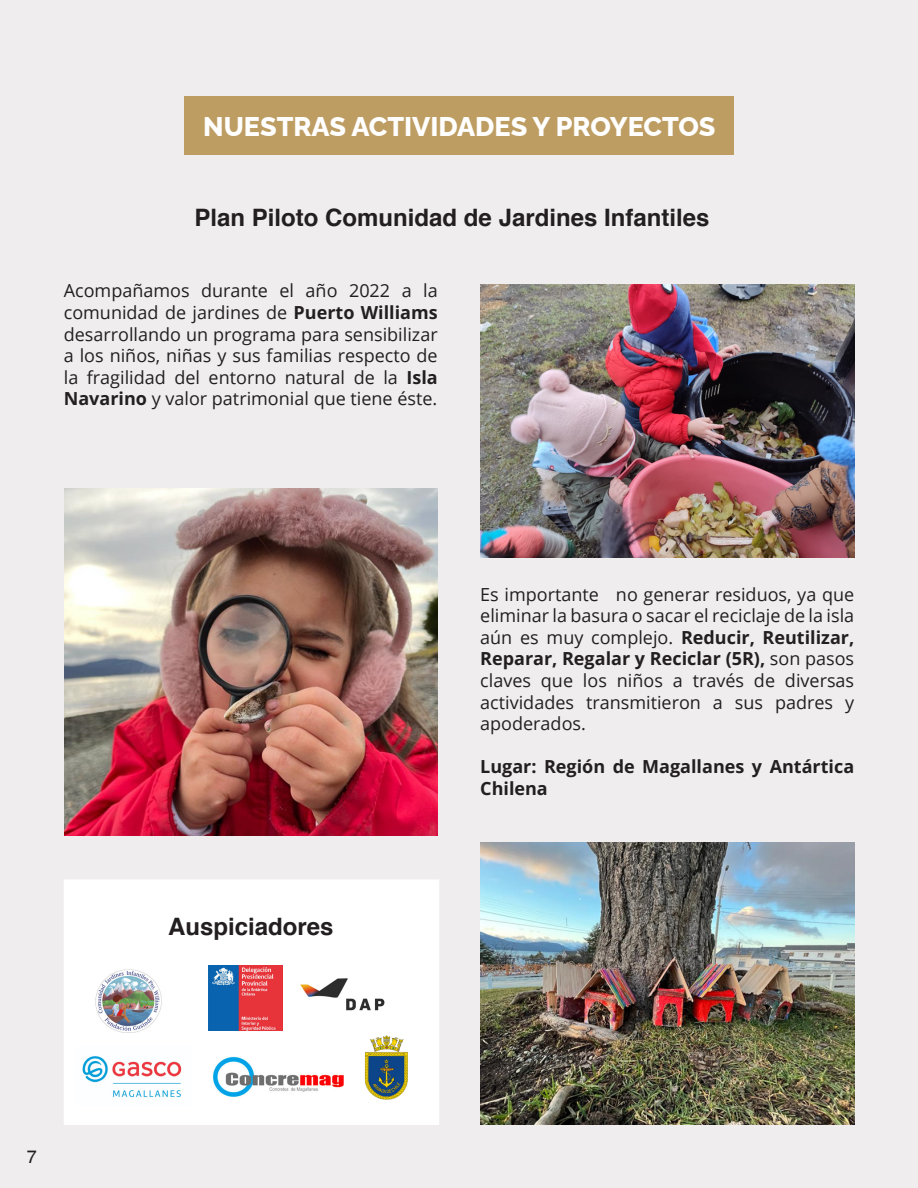
<style>
.page{position:relative;width:918px;height:1188px;background:#f0edee}
.page>*{position:absolute;margin:0;border:0;box-sizing:border-box;transform-origin:0 0}
.t1{font:800 27px "Raleway";color:#fff}
.t2{font:700 24px "Helvetica";color:#231f20}
.t3{font:18px/21.6px "Open Sans";color:#231f20;text-align:justify}
.t4{font:700 18px/21.6px "Open Sans";color:#231f20}
.t5{font:18px "Helvetica";color:#231f20}
.s1{font-weight:700}
</style>
<div class="page">
<img style="left:480px;top:843px;width:374px;height:281px">
<img style="left:480px;top:284px;width:374px;height:273px">
<img style="left:64px;top:488px;width:374px;height:348px">
<div style="left:185px;top:96px;width:549px;height:59px;background:#be9d63"></div>
<div style="left:64px;top:879px;width:375px;height:246px;background:#fff"></div>
<img style="left:209px;top:966px;width:74px;height:65px">
<img style="left:364px;top:1035px;width:44px;height:65px">
<img style="left:300px;top:978px;width:85px;height:33px">
<img style="left:213px;top:1056px;width:130px;height:41px">
<img style="left:82px;top:1056px;width:100px;height:42px">
<img style="left:95px;top:969px;width:67px;height:63px">
<p class="t1" style="left:203px;top:105px;width:514px">NUESTRAS ACTIVIDADES Y PROYECTOS</p>
<p class="t2" style="left:195px;top:199px;width:516px">Plan Piloto Comunidad de Jardines Infantiles</p>
<p class="t3" style="left:64px;top:280px;width:375px">Acompañamos durante el año 2022 a la comunidad de jardines de <span class="s1">Puerto Williams </span>desarrollando un programa para sensibilizar a los niños, niñas y sus familias respecto de la fragilidad del entorno natural de la <span class="s1">Isla Navarino</span> y valor patrimonial que tiene éste.</p>
<p class="t2" style="left:168px;top:907px;width:167px">Auspiciadores</p>
<p class="t3" style="left:480px;top:583px;width:375px">Es importante no generar residuos, ya que eliminar la basura o sacar el reciclaje de la isla aún es muy complejo. <span class="s1">Reducir, Reutilizar, Reparar, Regalar y Reciclar (5R),</span> son pasos claves que los niños a través de diversas actividades transmitieron a sus padres y apoderados.</p>
<p class="t4" style="left:480px;top:756px;width:375px">Lugar: Región de Magallanes y Antártica<br>Chilena</p>
<p class="t5" style="left:27px;top:1143px;width:12px">7</p>
</div>
